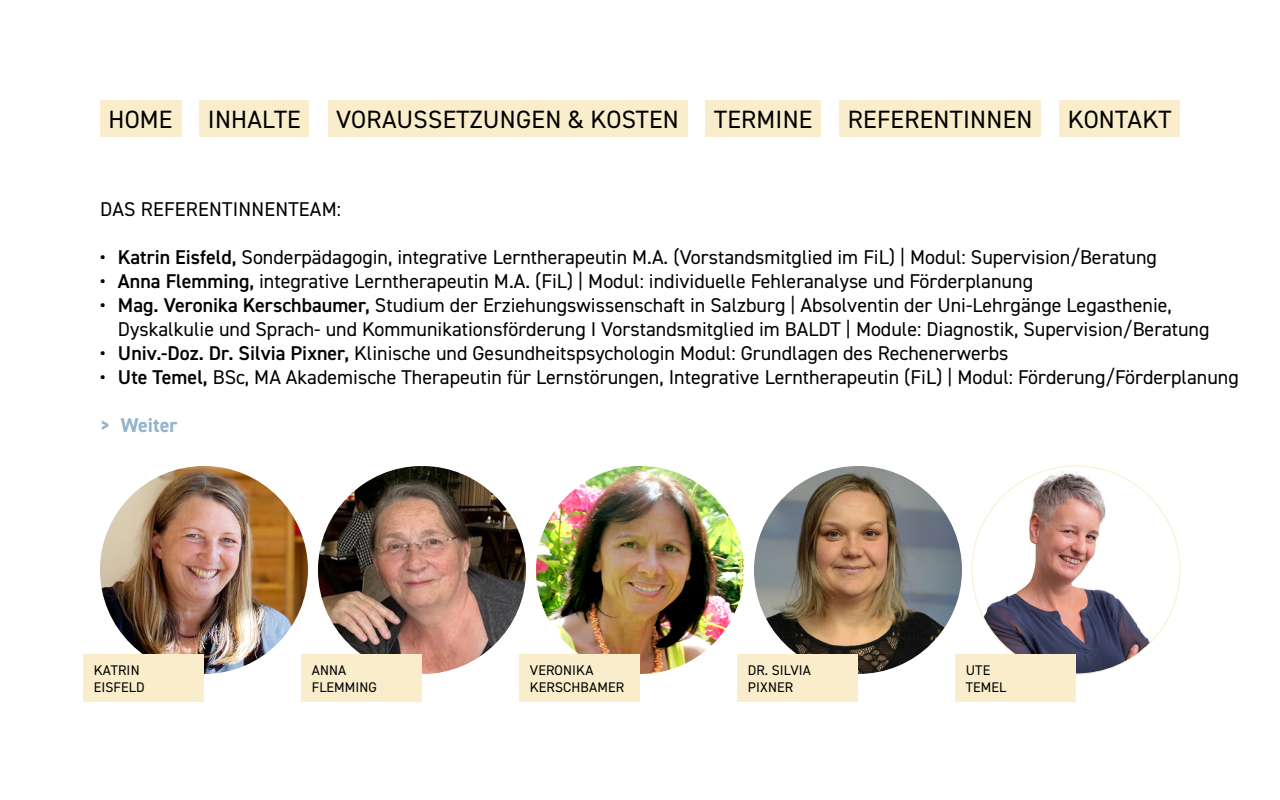
<style>
.page{position:relative;width:1280px;height:800px;background:#fff}
.page>*{position:absolute;margin:0;border:0;box-sizing:border-box;transform-origin:0 0}
.t1{font:25.1px "DIN2014";letter-spacing:.01em;color:#000}
.t2{font:20px/24px "DIN2014";color:#000}
.t3{font:700 20px "DIN2014";color:#92b3cb}
.t4{font:14px/16.8px "DIN2014";letter-spacing:.01em;color:#000}
.s1{font-weight:600}
</style>
<div class="page">
<div style="left:100px;top:100px;width:81px;height:36px;background:#f9edcb"></div>
<div style="left:199px;top:100px;width:110px;height:36px;background:#f9edcb"></div>
<div style="left:328px;top:100px;width:359px;height:36px;background:#f9edcb"></div>
<div style="left:706px;top:100px;width:115px;height:36px;background:#f9edcb"></div>
<div style="left:839px;top:100px;width:202px;height:36px;background:#f9edcb"></div>
<div style="left:1059px;top:100px;width:121px;height:36px;background:#f9edcb"></div>
<img style="left:100px;top:466px;width:208px;height:208px;border-radius:104px">
<img style="left:318px;top:466px;width:208px;height:208px;border-radius:104px">
<img style="left:536px;top:466px;width:208px;height:208px;border-radius:104px">
<img style="left:754px;top:466px;width:208px;height:208px;border-radius:104px">
<img style="left:972px;top:466px;width:208px;height:208px;border-radius:104px">
<div style="left:84px;top:654px;width:120px;height:48px;background:#f9edcb"></div>
<div style="left:302px;top:654px;width:120px;height:48px;background:#f9edcb"></div>
<div style="left:956px;top:654px;width:120px;height:48px;background:#f9edcb"></div>
<div style="left:520px;top:654px;width:120px;height:48px;background:#f9edcb"></div>
<div style="left:738px;top:654px;width:120px;height:48px;background:#f9edcb"></div>
<p class="t1" style="left:108px;top:104px;width:66px">HOME</p>
<p class="t1" style="left:208px;top:104px;width:94px">INHALTE</p>
<p class="t1" style="left:336px;top:104px;width:344px">VORAUSSETZUNGEN &amp; KOSTEN</p>
<p class="t1" style="left:714px;top:104px;width:100px">TERMINE</p>
<p class="t1" style="left:848px;top:104px;width:186px">REFERENTINNEN</p>
<p class="t1" style="left:1068px;top:104px;width:105px">KONTAKT</p>
<p class="t2" style="left:100px;top:196px;width:243px">DAS REFERENTINNENTEAM:</p>
<p class="t2" style="left:100px;top:244px;width:1059px"><span class="s1">• Katrin Eisfeld,</span> Sonderpädagogin, integrative Lerntherapeutin M.A. (Vorstandsmitglied im FiL) | Modul: Supervision/Beratung</p>
<p class="t2" style="left:100px;top:268px;width:935px"><span class="s1">• Anna Flemming,</span> integrative Lerntherapeutin M.A. (FiL) | Modul: individuelle Fehleranalyse und Förderplanung</p>
<p class="t2" style="left:118px;top:292px;width:1093px;text-indent:-18px"><span class="s1">• Mag. Veronika Kerschbaumer,</span> Studium der Erziehungswissenschaft in Salzburg | Absolventin der Uni-Lehrgänge Legasthenie,<br>Dyskalkulie und Sprach- und Kommunikationsförderung I Vorstandsmitglied im BALDT | Module: Diagnostik, Supervision/Beratung</p>
<p class="t2" style="left:100px;top:340px;width:910px"><span class="s1">• Univ.-Doz. Dr. Silvia Pixner,</span> Klinische und Gesundheitspsychologin Modul: Grundlagen des Rechenerwerbs</p>
<p class="t2" style="left:100px;top:364px;width:1140px"><span class="s1">• Ute Temel,</span> BSc, MA Akademische Therapeutin für Lernstörungen, Integrative Lerntherapeutin (FiL) | Modul: Förderung/Förderplanung</p>
<p class="t3" style="left:100px;top:411px;width:79px">&gt; Weiter</p>
<p class="t4" style="left:530px;top:662px;width:96px">VERONIKA<br>KERSCHBAMER</p>
<p class="t4" style="left:748px;top:662px;width:65px">DR. SILVIA<br>PIXNER</p>
<p class="t4" style="left:94px;top:662px;width:52px">KATRIN<br>EISFELD</p>
<p class="t4" style="left:312px;top:662px;width:67px">ANNA<br>FLEMMING</p>
<p class="t4" style="left:966px;top:662px;width:42px">UTE<br>TEMEL</p>
</div>
